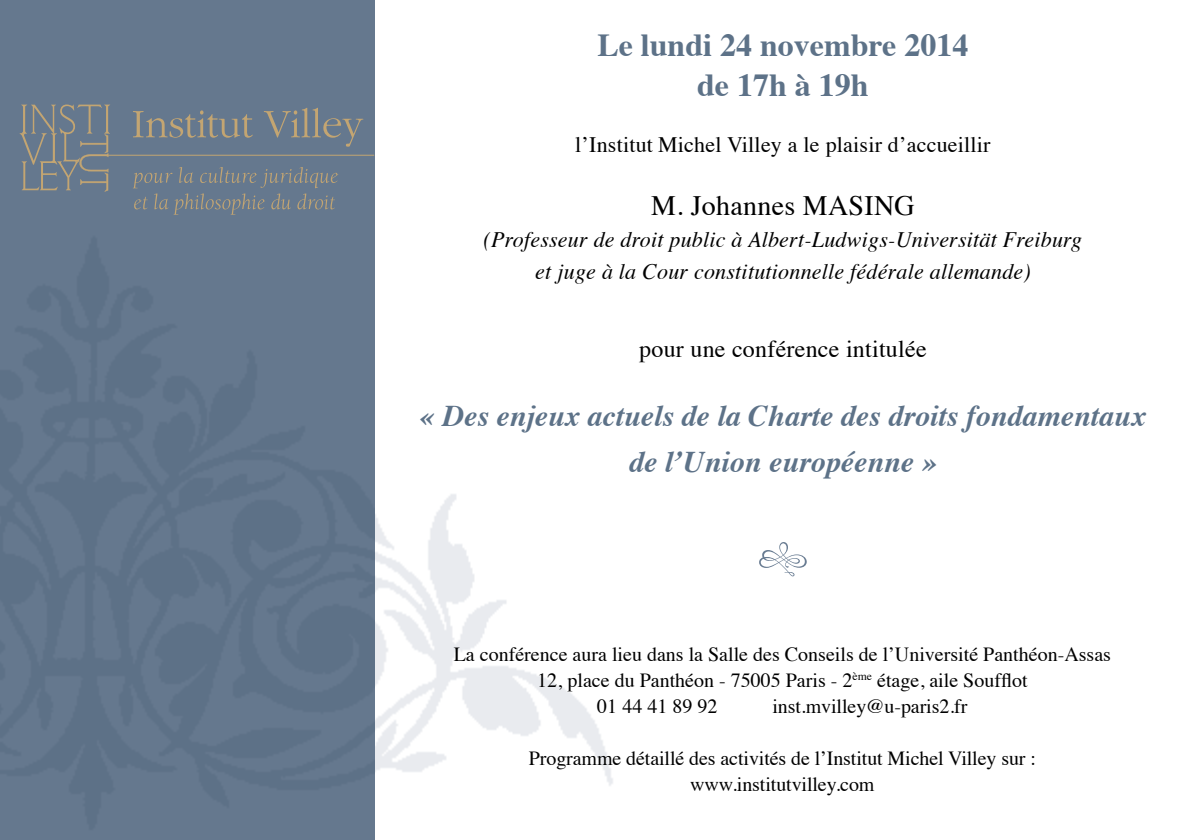
<style>
.page{position:relative;width:1191px;height:840px;background:#fff}
.page>*{position:absolute;margin:0;border:0;box-sizing:border-box;transform-origin:0 0}
.t1{font:700 32px/40px "Times";color:#5d7288;text-align:center}
.t2{font:italic 700 30px/46px "Times";color:#5d7288;text-align:center}
.t3{font:28px "Times";letter-spacing:.01em;color:#000}
.t4{font:24px "Times";letter-spacing:.01em;color:#000}
.t5{font:italic 22px/32px "Times";letter-spacing:.01em;color:#000;text-align:center}
.t6{font:22px "Times";letter-spacing:.01em;color:#000}
.t7{font:20px/26px "Times";color:#000;text-align:center}
</style>
<div class="page">
<img style="left:374px;top:228px;width:239px;height:607px">
<div style="left:0;top:0;width:374px;height:839px;background:#65788e"></div>
<hr style="left:107px;top:155px;width:267px;height:1px;background:#c3a572">
<svg style="left:20px;top:104px;width:90px;height:87px"></svg>
<svg style="left:133px;top:167px;width:205px;height:48px"></svg>
<svg style="left:133px;top:108px;width:230px;height:39px"></svg>
<svg style="left:759px;top:542px;width:47px;height:34px"></svg>
<h1 class="t1" style="left:597px;top:22px;width:373px">Le lundi 24 novembre 2014 de 17h à 19h</h1>
<p class="t6" style="left:575px;top:124px;width:417px">l’Institut Michel Villey a le plaisir d’accueillir</p>
<h3 class="t3" style="left:651px;top:179px;width:265px">M. Johannes MASING</h3>
<p class="t5" style="left:483px;top:222px;width:600px">(Professeur de droit public à Albert-Ludwigs-Universität Freiburg et juge à la Cour constitutionnelle fédérale allemande)</p>
<p class="t4" style="left:639px;top:326px;width:289px">pour une conférence intitulée</p>
<h2 class="t2" style="left:420px;top:389px;width:727px">« Des enjeux actuels de la Charte des droits fondamentaux de l’Union européenne »</h2>
<p class="t7" style="left:454px;top:638px;width:659px">La conférence aura lieu dans la Salle des Conseils de l’Université Panthéon-Assas</p>
<p class="t7" style="left:537px;top:664px;width:492px">12, place du Panthéon - 75005 Paris - 2<sup>ème</sup> étage, aile Soufflot</p>
<p class="t7" style="left:597px;top:690px;width:121px">01 44 41 89 92</p>
<p class="t7" style="left:772px;top:690px;width:197px">inst.mvilley@u-paris2.fr</p>
<p class="t7" style="left:529px;top:742px;width:508px">Programme détaillé des activités de l’Institut Michel Villey sur : www.institutvilley.com</p>
</div>
